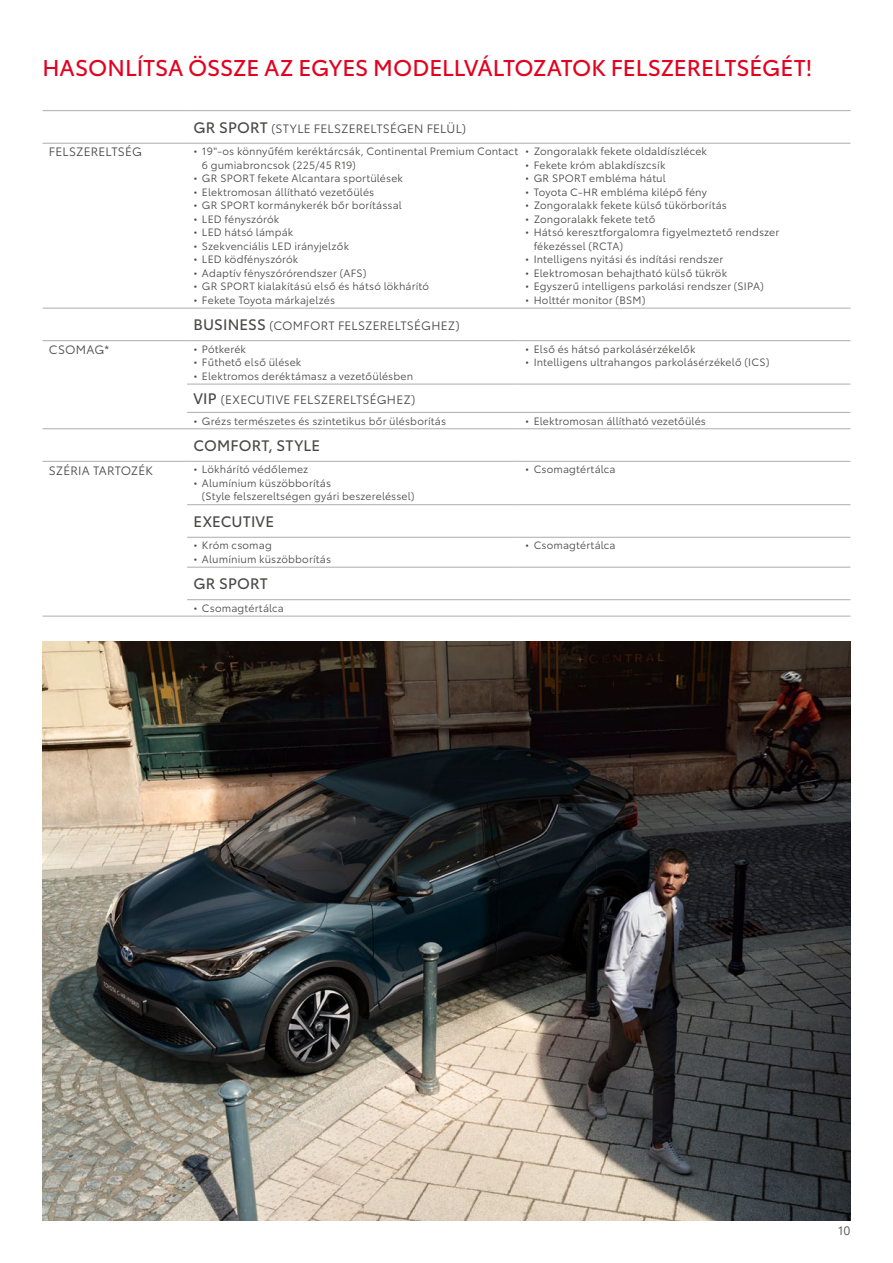
<style>
.page{position:relative;width:893px;height:1263px;background:#fff}
.page>*{position:absolute;margin:0;border:0;box-sizing:border-box;transform-origin:0 0}
.t1{font:22.5px "Toyota Type";letter-spacing:-.005em;color:#e3001f}
.t2{font:15px "Toyota Type";letter-spacing:.01em;color:#494948}
.t3{font:12px "Toyota Type";letter-spacing:.01em;color:#494948}
.t4{font:10.5px/13.5px "Toyota Type";letter-spacing:.015em;color:#494948}
.s1{font-size:15px}
</style>
<div class="page">
<img style="left:42px;top:641px;width:808px;height:579px">
<hr style="left:43px;top:110px;width:144px;height:1px;background:#acadad">
<hr style="left:187px;top:110px;width:332px;height:1px;background:#acadad">
<hr style="left:519px;top:110px;width:331px;height:1px;background:#acadad">
<hr style="left:187px;top:384px;width:332px;height:1px;background:#acadad">
<hr style="left:519px;top:384px;width:331px;height:1px;background:#acadad">
<hr style="left:43px;top:428px;width:144px;height:1px;background:#acadad">
<hr style="left:187px;top:428px;width:332px;height:1px;background:#acadad">
<hr style="left:519px;top:428px;width:331px;height:1px;background:#acadad">
<hr style="left:187px;top:504px;width:332px;height:1px;background:#acadad">
<hr style="left:519px;top:504px;width:331px;height:1px;background:#acadad">
<hr style="left:187px;top:567px;width:332px;height:1px;background:#acadad">
<hr style="left:519px;top:567px;width:331px;height:1px;background:#acadad">
<hr style="left:43px;top:143px;width:144px;height:1px;background:#acadad">
<hr style="left:187px;top:143px;width:332px;height:1px;background:#acadad">
<hr style="left:519px;top:143px;width:331px;height:1px;background:#acadad">
<hr style="left:43px;top:340px;width:144px;height:1px;background:#acadad">
<hr style="left:187px;top:340px;width:332px;height:1px;background:#acadad">
<hr style="left:519px;top:340px;width:331px;height:1px;background:#acadad">
<hr style="left:187px;top:412px;width:332px;height:1px;background:#acadad">
<hr style="left:519px;top:412px;width:331px;height:1px;background:#acadad">
<hr style="left:43px;top:461px;width:144px;height:1px;background:#acadad">
<hr style="left:187px;top:461px;width:332px;height:1px;background:#acadad">
<hr style="left:519px;top:461px;width:331px;height:1px;background:#acadad">
<hr style="left:187px;top:537px;width:332px;height:1px;background:#acadad">
<hr style="left:519px;top:537px;width:331px;height:1px;background:#acadad">
<hr style="left:187px;top:599px;width:332px;height:1px;background:#acadad">
<hr style="left:519px;top:599px;width:331px;height:1px;background:#acadad">
<hr style="left:43px;top:616px;width:144px;height:1px;background:#acadad">
<hr style="left:187px;top:616px;width:332px;height:1px;background:#acadad">
<hr style="left:519px;top:616px;width:331px;height:1px;background:#acadad">
<hr style="left:43px;top:308px;width:144px;height:1px;background:#acadad">
<hr style="left:187px;top:308px;width:332px;height:1px;background:#acadad">
<hr style="left:519px;top:308px;width:331px;height:1px;background:#acadad">
<h1 class="t1" style="left:43px;top:51px;width:772px">HASONLÍTSA ÖSSZE AZ EGYES MODELLVÁLTOZATOK FELSZERELTSÉGÉT!</h1>
<p class="t3" style="left:193px;top:119px;width:274px"><span class="s1">GR SPORT</span> (STYLE FELSZERELTSÉGEN FELÜL)</p>
<p class="t3" style="left:49px;top:143px;width:94px">FELSZERELTSÉG</p>
<p class="t4" style="left:202px;top:144px;width:318px;text-indent:-9px">• 19"-os könnyűfém keréktárcsák, Continental Premium Contact<br>6 gumiabroncsok (225/45 R19)</p>
<p class="t4" style="left:193px;top:171px;width:211px">• GR SPORT fekete Alcantara sportülések</p>
<p class="t4" style="left:193px;top:185px;width:182px">• Elektromosan állítható vezetőülés</p>
<p class="t4" style="left:193px;top:198px;width:210px">• GR SPORT kormánykerék bőr borítással</p>
<p class="t4" style="left:193px;top:212px;width:87px">• LED fényszórók</p>
<p class="t4" style="left:193px;top:225px;width:101px">• LED hátsó lámpák</p>
<p class="t4" style="left:193px;top:239px;width:157px">• Szekvenciális LED irányjelzők</p>
<p class="t4" style="left:193px;top:252px;width:106px">• LED ködfényszórók</p>
<p class="t4" style="left:193px;top:266px;width:175px">• Adaptív fényszórórendszer (AFS)</p>
<p class="t4" style="left:193px;top:279px;width:237px">• GR SPORT kialakítású első és hátsó lökhárító</p>
<p class="t4" style="left:193px;top:293px;width:143px">• Fekete Toyota márkajelzés</p>
<p class="t4" style="left:525px;top:144px;width:183px">• Zongoralakk fekete oldaldíszlécek</p>
<p class="t4" style="left:525px;top:158px;width:142px">• Fekete króm ablakdíszcsík</p>
<p class="t4" style="left:525px;top:171px;width:142px">• GR SPORT embléma hátul</p>
<p class="t4" style="left:525px;top:185px;width:183px">• Toyota C-HR embléma kilépő fény</p>
<p class="t4" style="left:525px;top:198px;width:203px">• Zongoralakk fekete külső tükörborítás</p>
<p class="t4" style="left:525px;top:212px;width:132px">• Zongoralakk fekete tető</p>
<p class="t4" style="left:534px;top:225px;width:247px;text-indent:-9px">• Hátsó keresztforgalomra figyelmeztető rendszer fékezéssel (RCTA)</p>
<p class="t4" style="left:525px;top:252px;width:200px">• Intelligens nyitási és indítási rendszer</p>
<p class="t4" style="left:525px;top:266px;width:203px">• Elektromosan behajtható külső tükrök</p>
<p class="t4" style="left:525px;top:279px;width:240px">• Egyszerű intelligens parkolási rendszer (SIPA)</p>
<p class="t4" style="left:525px;top:293px;width:122px">• Holttér monitor (BSM)</p>
<p class="t3" style="left:193px;top:317px;width:268px"><span class="s1">BUSINESS</span> (COMFORT FELSZERELTSÉGHEZ)</p>
<p class="t3" style="left:49px;top:341px;width:62px">CSOMAG*</p>
<p class="t4" style="left:193px;top:341px;width:54px">• Pótkerék</p>
<p class="t4" style="left:193px;top:355px;width:109px">• Fűthető első ülések</p>
<p class="t4" style="left:193px;top:368px;width:221px">• Elektromos deréktámasz a vezetőülésben</p>
<p class="t4" style="left:525px;top:342px;width:172px">• Első és hátsó parkolásérzékelők</p>
<p class="t4" style="left:525px;top:354px;width:246px">• Intelligens ultrahangos parkolásérzékelő (ICS)</p>
<p class="t3" style="left:193px;top:391px;width:223px"><span class="s1">VIP</span> (EXECUTIVE FELSZERELTSÉGHEZ)</p>
<p class="t4" style="left:193px;top:413px;width:254px">• Grézs természetes és szintetikus bőr ülésborítás</p>
<p class="t4" style="left:525px;top:413px;width:182px">• Elektromosan állítható vezetőülés</p>
<h2 class="t2" style="left:193px;top:434px;width:128px">COMFORT, STYLE</h2>
<p class="t3" style="left:49px;top:461px;width:106px">SZÉRIA TARTOZÉK</p>
<p class="t4" style="left:193px;top:462px;width:116px">• Lökhárító védőlemez</p>
<p class="t4" style="left:202px;top:476px;width:214px;text-indent:-9px">• Alumínium küszöbborítás<br>(Style felszereltségen gyári beszereléssel)</p>
<h2 class="t2" style="left:193px;top:510px;width:82px">EXECUTIVE</h2>
<p class="t4" style="left:193px;top:538px;width:80px">• Króm csomag</p>
<p class="t4" style="left:193px;top:552px;width:139px">• Alumínium küszöbborítás</p>
<h2 class="t2" style="left:193px;top:572px;width:76px">GR SPORT</h2>
<p class="t4" style="left:193px;top:600px;width:92px">• Csomagtértálca</p>
<p class="t4" style="left:525px;top:462px;width:92px">• Csomagtértálca</p>
<p class="t4" style="left:525px;top:538px;width:92px">• Csomagtértálca</p>
<p class="t3" style="left:838px;top:1222px;width:14px">10</p>
</div>
